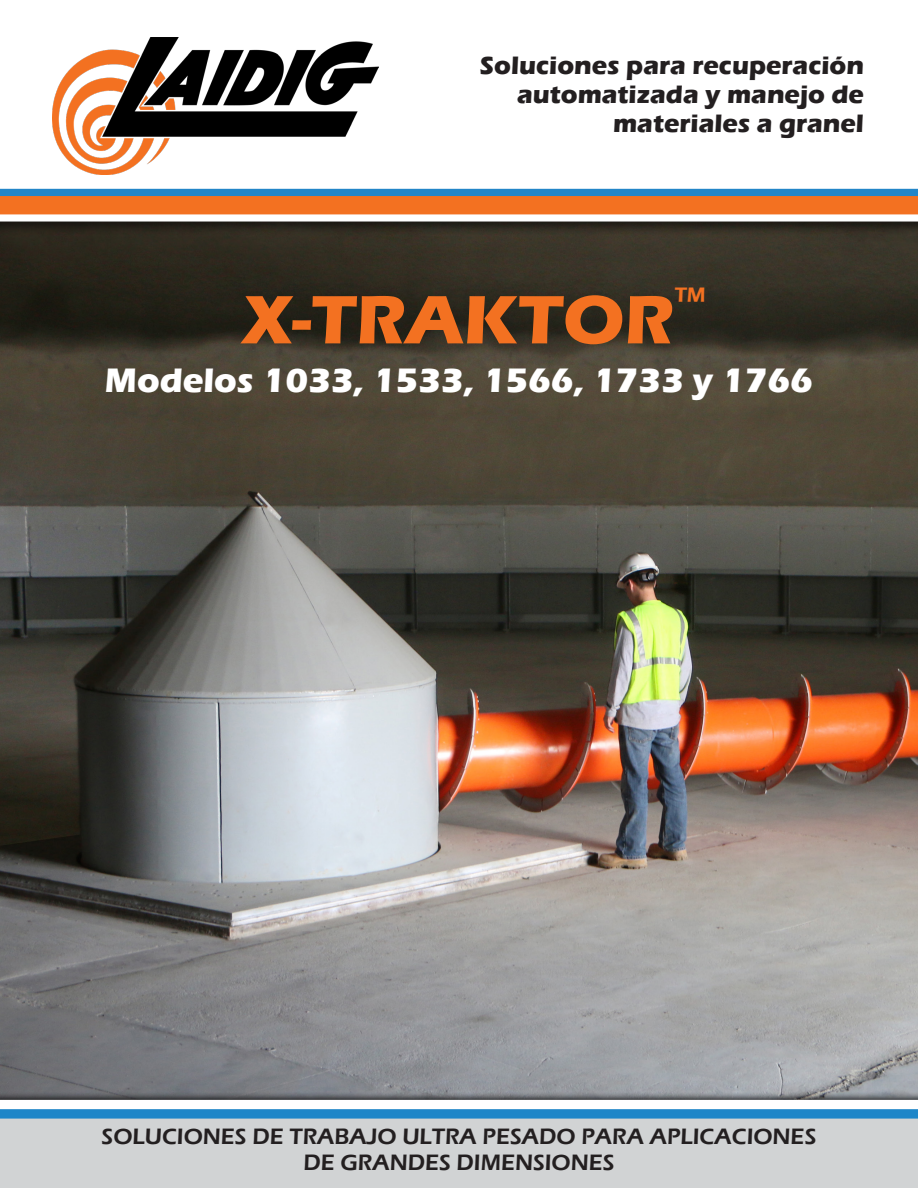
<style>
.page{position:relative;width:918px;height:1188px;background:#fff}
.page>*{position:absolute;margin:0;border:0;box-sizing:border-box;transform-origin:0 0}
.t1{font:700 70.95px "Eras ITC";color:#f37121}
.t2{font:700 34.95px "Eras ITC";color:#fff}
.t3{font:700 25.95px/29px "Eras ITC";color:#231f20;text-align:right}
.t4{font:600 22.95px/25.5px "Eras ITC";color:#231f20;text-align:center}
</style>
<div class="page">
<img style="left:0;top:235px;width:918px;height:777px">
<img style="left:0;top:66px;width:918px;height:169px">
<img style="left:53px;top:37px;width:325px;height:137px">
<img style="left:0;top:1012px;width:918px;height:176px">
<p class="t3" style="left:480px;top:51px;width:386px">Soluciones para recuperación automatizada y manejo de materiales a granel</p>
<p class="t1" style="left:244px;top:279px;width:464px">X-TRAKTOR<sup>™</sup></p>
<p class="t2" style="left:105px;top:360px;width:710px">Modelos 1033, 1533, 1566, 1733 y 1766</p>
<p class="t4" style="left:102px;top:1124px;width:716px">SOLUCIONES DE TRABAJO ULTRA PESADO PARA APLICACIONES<br>DE GRANDES DIMENSIONES</p>
</div>
